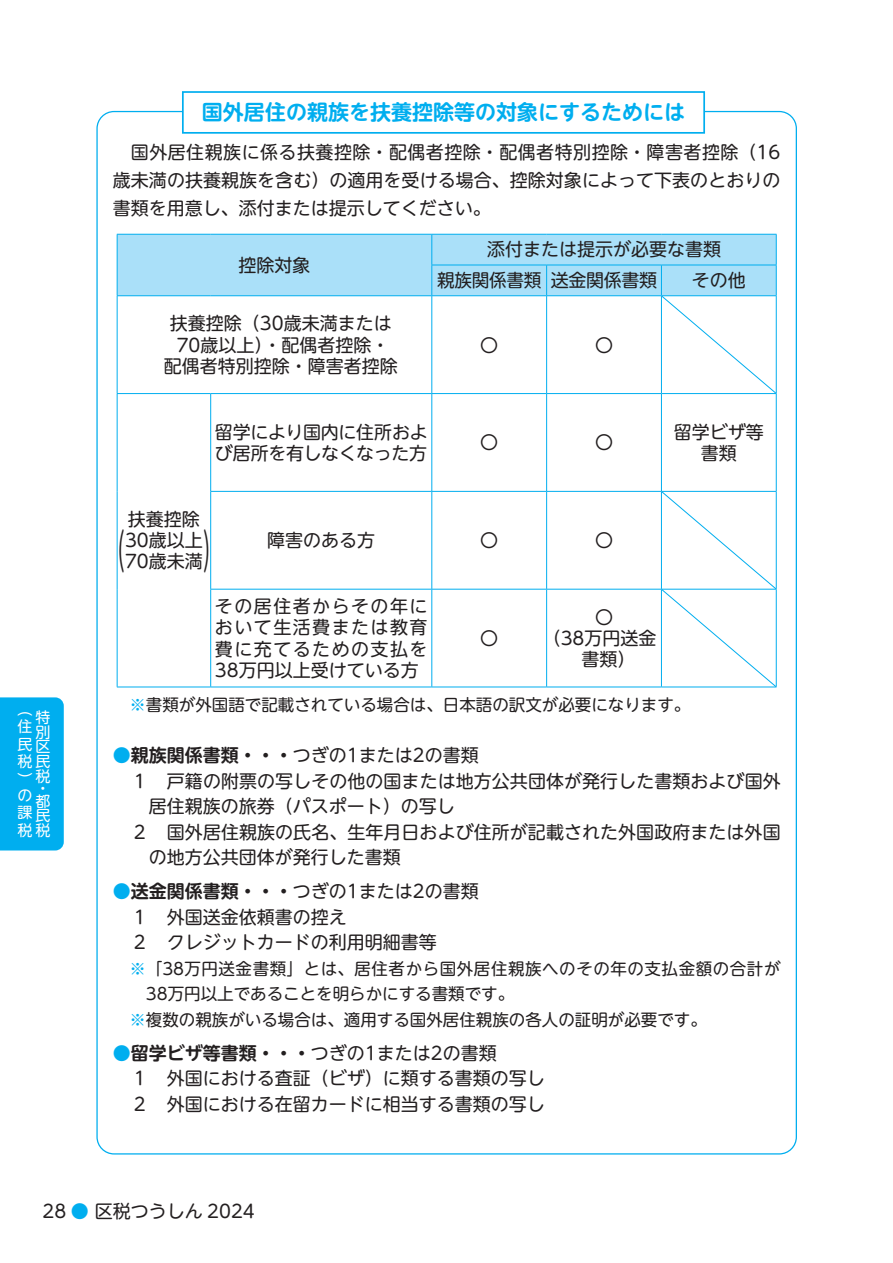
<style>
.page{position:relative;width:893px;height:1263px;background:#fff}
.page>*{position:absolute;margin:0;border:0;box-sizing:border-box;transform-origin:0 0}
.t1{font:45px "UD Shin M Go Pro";color:#231f20;scale:.4 1}
.t2{font:700 21px "UD Shin M Go Pro De";color:#00aeef}
.t3{font:18px/21.3px "UD Shin M Go Pro";color:#231f20}
.t4{font:16.5px "UD Shin M Go Pro";color:#231f20}
.t5{font:16.5px "UD Shin M Go Pro";letter-spacing:.035em;color:#231f20}
.t6{font:15px/14.5px "UD Shin M Go Pro";color:#fff;text-align:right}
.s1{color:#00aeef}
.s2{font-family:"UD Shin M Go Pro De";font-weight:700;color:#00aeef}
.s3{font-family:"UD Shin M Go Pro De";font-weight:700}
</style>
<div class="page">
<div style="left:0;top:697px;width:64px;height:153px;background:#00aeef"></div>
<hr style="left:661px;top:234px;width:116px;height:1px;background:#00aeef">
<hr style="left:776px;top:235px;width:1px;height:30px;background:#00aeef">
<hr style="left:776px;top:265px;width:1px;height:30px;background:#00aeef">
<hr style="left:661px;top:295px;width:116px;height:1px;background:#00aeef">
<hr style="left:776px;top:296px;width:1px;height:97px;background:#00aeef">
<hr style="left:117px;top:393px;width:94px;height:1px;background:#00aeef">
<hr style="left:117px;top:394px;width:1px;height:97px;background:#00aeef">
<hr style="left:211px;top:393px;width:221px;height:1px;background:#00aeef">
<hr style="left:210px;top:394px;width:1px;height:97px;background:#00aeef">
<hr style="left:432px;top:393px;width:115px;height:1px;background:#00aeef">
<hr style="left:431px;top:394px;width:1px;height:97px;background:#00aeef">
<hr style="left:547px;top:393px;width:114px;height:1px;background:#00aeef">
<hr style="left:546px;top:394px;width:1px;height:97px;background:#00aeef">
<hr style="left:661px;top:393px;width:116px;height:1px;background:#00aeef">
<hr style="left:661px;top:394px;width:1px;height:97px;background:#00aeef">
<hr style="left:776px;top:394px;width:1px;height:97px;background:#00aeef">
<hr style="left:117px;top:491px;width:1px;height:98px;background:#00aeef">
<hr style="left:210px;top:491px;width:222px;height:1px;background:#00aeef">
<hr style="left:210px;top:492px;width:1px;height:97px;background:#00aeef">
<hr style="left:432px;top:491px;width:115px;height:1px;background:#00aeef">
<hr style="left:431px;top:492px;width:1px;height:97px;background:#00aeef">
<hr style="left:547px;top:491px;width:114px;height:1px;background:#00aeef">
<hr style="left:546px;top:492px;width:1px;height:97px;background:#00aeef">
<hr style="left:661px;top:491px;width:116px;height:1px;background:#00aeef">
<hr style="left:661px;top:492px;width:1px;height:97px;background:#00aeef">
<hr style="left:776px;top:492px;width:1px;height:97px;background:#00aeef">
<hr style="left:117px;top:589px;width:1px;height:98px;background:#00aeef">
<hr style="left:210px;top:589px;width:222px;height:1px;background:#00aeef">
<hr style="left:210px;top:589px;width:1px;height:98px;background:#00aeef">
<hr style="left:432px;top:589px;width:115px;height:1px;background:#00aeef">
<hr style="left:431px;top:589px;width:1px;height:98px;background:#00aeef">
<hr style="left:547px;top:589px;width:114px;height:1px;background:#00aeef">
<hr style="left:546px;top:589px;width:1px;height:98px;background:#00aeef">
<hr style="left:661px;top:589px;width:1px;height:98px;background:#00aeef">
<hr style="left:776px;top:589px;width:1px;height:98px;background:#00aeef">
<hr style="left:117px;top:687px;width:94px;height:1px;background:#00aeef">
<hr style="left:211px;top:687px;width:221px;height:1px;background:#00aeef">
<hr style="left:432px;top:687px;width:115px;height:1px;background:#00aeef">
<hr style="left:547px;top:687px;width:114px;height:1px;background:#00aeef">
<hr style="left:661px;top:687px;width:116px;height:1px;background:#00aeef">
<svg style="left:117px;top:234px;width:659px;height:159px"></svg>
<svg style="left:662px;top:492px;width:114px;height:195px"></svg>
<div style="left:182px;top:91px;width:523px;height:43px;border:2px solid #00aeef"></div>
<p class="t2" style="left:202px;top:95px;width:484px">国外居住の親族を扶養控除等の対象にするためには</p>
<p class="t3" style="left:113px;top:138px;width:669px;line-height:27.6px;text-align:justify;text-indent:18px">国外居住親族に係る扶養控除・配偶者控除・配偶者特別控除・障害者控除（16歳未満の扶養親族を含む）の適用を受ける場合、控除対象によって下表のとおりの書類を用意し、添付または提示してください。</p>
<p class="t3" style="left:238px;top:253px;width:73px">控除対象</p>
<p class="t3" style="left:437px;top:233px;width:285px;line-height:30.8px;text-indent:50px">添付または提示が必要な書類親族関係書類送金関係書類</p>
<p class="t3" style="left:692px;top:269px;width:55px">その他</p>
<p class="t3" style="left:164px;top:312px;width:236px;text-align:center">扶養控除（30歳未満または<br>70歳以上）・配偶者控除・配偶者特別控除・障害者控除</p>
<p class="t3" style="left:480px;top:333px;width:19px">〇</p>
<p class="t3" style="left:595px;top:333px;width:19px">〇</p>
<p class="t3" style="left:215px;top:420px;width:214px">留学により国内に住所および居所を有しなくなった方</p>
<p class="t3" style="left:480px;top:431px;width:19px">〇</p>
<p class="t3" style="left:595px;top:431px;width:19px">〇</p>
<p class="t3" style="left:674px;top:420px;width:91px;text-align:center">留学ビザ等書類</p>
<p class="t6" style="left:18px;top:709px;width:34px">特<br>別<br>区税民税</p>
<p class="t6" style="left:36px;top:781px;width:16px;line-height:12.6px;text-align:left">・都</p>
<p class="t6" style="left:18px;top:807px;width:34px">民税税</p>
<p class="t6" style="left:18px;top:700px;width:16px;line-height:17.4px;text-align:justify">（住民</p>
<p class="t6" style="left:18px;top:770px;width:16px;line-height:17px;text-align:justify">）の課</p>
<p class="t3" style="left:125px;top:507px;width:79px">扶養控除<br>30歳以上<br>70歳未満</p>
<h1 class="t1" style="left:107px;top:514px;width:46px">（</h1>
<h1 class="t1" style="left:203px;top:514px;width:46px">）</h1>
<p class="t3" style="left:267px;top:529px;width:109px">障害のある方</p>
<p class="t3" style="left:480px;top:529px;width:19px">〇</p>
<p class="t3" style="left:595px;top:529px;width:19px">〇</p>
<p class="t3" style="left:215px;top:595px;width:214px;text-align:justify">その居住者からその年において生活費または教育費に充てるための支払を38万円以上受けている方</p>
<p class="t3" style="left:595px;top:605px;width:19px">〇</p>
<p class="t3" style="left:543px;top:626px;width:115px">（38万円送金</p>
<p class="t3" style="left:582px;top:648px;width:55px">書類）</p>
<p class="t4" style="left:129px;top:691px;width:562px"><span class="s1">※</span>書類が外国語で記載されている場合は、日本語の訳文が必要になります。</p>
<p class="t3" style="left:113px;top:744px;width:367px"><span class="s2">●</span><span class="s3">親族関係書類・・・</span>つぎの1または2の書類</p>
<p class="t3" style="left:131px;top:769px;width:651px">１ 戸籍の附票の写しその他の国または地方公共団体が発行した書類および国外</p>
<p class="t3" style="left:149px;top:795px;width:307px">居住親族の旅券（パスポート）の写し</p>
<p class="t3" style="left:131px;top:820px;width:651px">２ 国外居住親族の氏名、生年月日および住所が記載された外国政府または外国</p>
<p class="t3" style="left:149px;top:846px;width:253px">の地方公共団体が発行した書類</p>
<p class="t3" style="left:131px;top:877px;width:349px;line-height:25.5px;text-indent:-18px"><span class="s2">●</span><span class="s3">送金関係書類・・・</span>つぎの1または2の書類<br>１ 外国送金依頼書の控え<br>２ クレジットカードの利用明細書等</p>
<p class="t5" style="left:129px;top:955px;width:653px"><span class="s1">※</span>「38万円送金書類」とは、居住者から国外居住親族へのその年の支払金額の合計が</p>
<p class="t4" style="left:146px;top:980px;width:370px">38万円以上であることを明らかにする書類です。</p>
<p class="t4" style="left:129px;top:1006px;width:579px"><span class="s1">※</span>複数の親族がいる場合は、適用する国外居住親族の各人の証明が必要です。</p>
<p class="t3" style="left:131px;top:1039px;width:415px;line-height:25.5px;text-indent:-18px"><span class="s2">●</span><span class="s3">留学ビザ等書類・・・</span>つぎの1または2の書類<br>１ 外国における査証（ビザ）に類する書類の写し<br>２ 外国における在留カードに相当する書類の写し</p>
<p class="t3" style="left:480px;top:626px;width:19px">〇</p>
<p class="t3" style="left:43px;top:1200px;width:214px">28 <span class="s1">●</span> 区税つうしん 2024</p>
</div>
